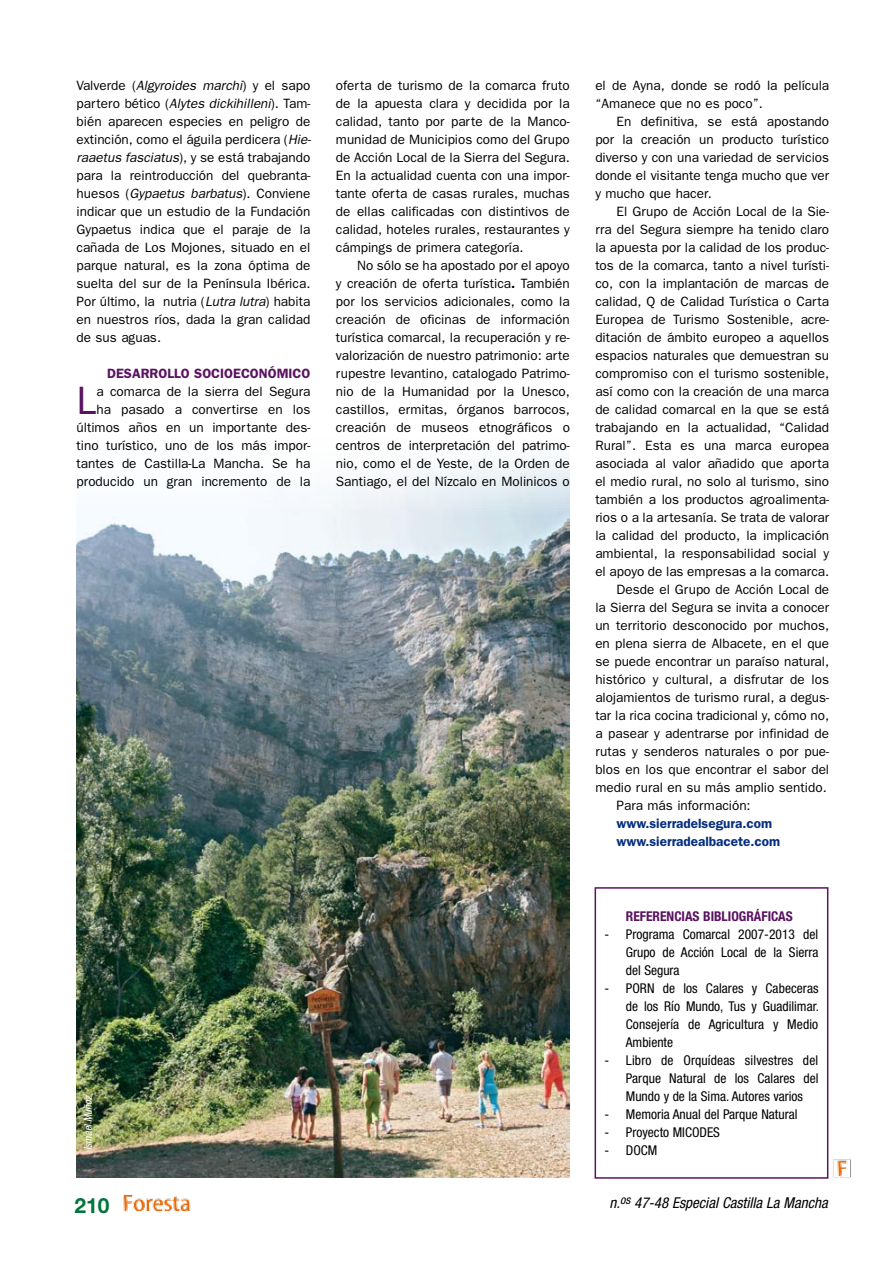
<style>
.page{position:relative;width:893px;height:1263px;background:#fff}
.page>*{position:absolute;margin:0;border:0;box-sizing:border-box;transform-origin:0 0}
.t1{font:39.75px "Franklin Gothic";color:#5a1261}
.t2{font:700 21px "Helvetica Neue";color:#00763b}
.t3{font:italic condensed 15px "Helvetica Neue";color:#000}
.t4{font:13.5px/18px "Franklin Gothic";color:#000;text-align:justify}
.t5{font:condensed 13.5px/18px "Helvetica Neue";color:#000;text-align:justify}
.t6{font:600 13.5px "Franklin Gothic";color:#052e7e}
.t7{font:700 condensed 13.5px "Helvetica Neue";color:#5a1261}
.t8{font:600 13.5px "Franklin Gothic";color:#5a1261}
.t9{font:italic condensed 10.5px "Helvetica Neue";color:#fff}
.s1{font-style:italic}
.s2{font-weight:600}
</style>
<div class="page">
<img style="left:123px;top:1195px;width:67px;height:17px">
<img style="left:77px;top:459px;width:493px;height:719px">
<div style="left:595px;top:887px;width:233px;height:292px;border:2px solid #5a1261"></div>
<img style="left:833px;top:1159px;width:18px;height:19px">
<p class="t4" style="left:77px;top:76px;width:236px">Valverde (<span class="s1">Algyroides marchi</span>) y el sapo partero bético (<span class="s1">Alytes dickihilleni</span>). Tam&shy;bién aparecen especies en peligro de extinción, como el águila perdicera (<span class="s1">Hie&shy;raaetus fasciatus</span>), y se está trabajando para la reintroducción del quebranta&shy;huesos (<span class="s1">Gypaetus barbatus</span>). Conviene indicar que un estudio de la Fundación Gypaetus indica que el paraje de la cañada de Los Mojones, situado en el parque natural, es la zona óptima de suelta del sur de la Península Ibérica.<br>Por último, la nutria (<span class="s1">Lutra lutra</span>) habita en nuestros ríos, dada la gran calidad de sus aguas.</p>
<p class="t8" style="left:107px;top:366px;width:205px">DESARROLLO SOCIOECONÓMICO</p>
<p class="t1" style="left:77px;top:378px;width:21px">L</p>
<p class="t4" style="left:77px;top:382px;width:235px;text-align:right">a comarca de la sierra del Segura<br>ha pasado a convertirse en los últimos años en un importante des&shy;tino turístico, uno de los más impor&shy;tantes de Castilla-La Mancha. Se ha producido un gran incremento de la</p>
<p class="t4" style="left:336px;top:76px;width:235px">oferta de turismo de la comarca fruto</p>
<p class="t4" style="left:336px;top:94px;width:235px">de la apuesta clara y decidida por la</p>
<p class="t4" style="left:336px;top:112px;width:235px">calidad, tanto por parte de la Manco-</p>
<p class="t4" style="left:336px;top:130px;width:235px">munidad de Municipios como del Grupo</p>
<p class="t4" style="left:336px;top:148px;width:235px">de Acción Local de la Sierra del Segura.</p>
<p class="t4" style="left:336px;top:166px;width:235px">En la actualidad cuenta con una impor-</p>
<p class="t4" style="left:336px;top:184px;width:235px">tante oferta de casas rurales, muchas</p>
<p class="t4" style="left:336px;top:202px;width:235px">de ellas calificadas con distintivos de</p>
<p class="t4" style="left:336px;top:220px;width:235px">calidad, hoteles rurales, restaurantes y</p>
<p class="t4" style="left:336px;top:238px;width:189px">cámpings de primera categoría.</p>
<p class="t4" style="left:357px;top:256px;width:214px">No sólo se ha apostado por el apoyo</p>
<p class="t4" style="left:336px;top:274px;width:235px">y creación de oferta turística<span class="s2">.</span> También</p>
<p class="t4" style="left:336px;top:292px;width:235px">por los servicios adicionales, como la</p>
<p class="t4" style="left:336px;top:310px;width:235px">creación de oficinas de información</p>
<p class="t4" style="left:336px;top:328px;width:235px">turística comarcal, la recuperación y re-</p>
<p class="t4" style="left:336px;top:346px;width:235px">valorización de nuestro patrimonio: arte</p>
<p class="t4" style="left:336px;top:364px;width:235px">rupestre levantino, catalogado Patrimo-</p>
<p class="t4" style="left:336px;top:382px;width:235px">nio de la Humanidad por la Unesco,</p>
<p class="t4" style="left:336px;top:400px;width:235px">castillos, ermitas, órganos barrocos,</p>
<p class="t4" style="left:336px;top:418px;width:235px">creación de museos etnográficos o</p>
<p class="t4" style="left:336px;top:436px;width:235px">centros de interpretación del patrimo-</p>
<p class="t4" style="left:336px;top:454px;width:235px">nio, como el de Yeste, de la Orden de</p>
<p class="t4" style="left:336px;top:472px;width:235px">Santiago, el del Nízcalo en Molinicos o</p>
<p class="t9" style="left:82px;top:1150px;width:57px;rotate:-90deg">Ismael Muñoz</p>
<p class="t4" style="left:595px;top:76px;width:235px">el de Ayna, donde se rodó la película</p>
<p class="t4" style="left:595px;top:94px;width:169px">“Amanece que no es poco”.</p>
<p class="t4" style="left:617px;top:112px;width:214px">En definitiva, se está apostando</p>
<p class="t4" style="left:595px;top:130px;width:235px">por la creación un producto turístico</p>
<p class="t4" style="left:595px;top:148px;width:235px">diverso y con una variedad de servicios</p>
<p class="t4" style="left:595px;top:166px;width:235px">donde el visitante tenga mucho que ver</p>
<p class="t4" style="left:595px;top:184px;width:118px">y mucho que hacer.</p>
<p class="t4" style="left:617px;top:202px;width:214px">El Grupo de Acción Local de la Sie-</p>
<p class="t4" style="left:595px;top:220px;width:235px">rra del Segura siempre ha tenido claro</p>
<p class="t4" style="left:595px;top:238px;width:235px">la apuesta por la calidad de los produc-</p>
<p class="t4" style="left:595px;top:256px;width:235px">tos de la comarca, tanto a nivel turísti-</p>
<p class="t4" style="left:595px;top:274px;width:235px">co, con la implantación de marcas de</p>
<p class="t4" style="left:595px;top:292px;width:235px">calidad, Q de Calidad Turística o Carta</p>
<p class="t4" style="left:595px;top:310px;width:235px">Europea de Turismo Sostenible, acre-</p>
<p class="t4" style="left:595px;top:328px;width:235px">ditación de ámbito europeo a aquellos</p>
<p class="t4" style="left:595px;top:346px;width:235px">espacios naturales que demuestran su</p>
<p class="t4" style="left:595px;top:364px;width:235px">compromiso con el turismo sostenible,</p>
<p class="t4" style="left:595px;top:382px;width:235px">así como con la creación de una marca</p>
<p class="t4" style="left:595px;top:400px;width:235px">de calidad comarcal en la que se está</p>
<p class="t4" style="left:595px;top:418px;width:235px">trabajando en la actualidad, “Calidad</p>
<p class="t4" style="left:595px;top:436px;width:235px">Rural”. Esta es una marca europea</p>
<p class="t4" style="left:595px;top:454px;width:235px">asociada al valor añadido que aporta</p>
<p class="t4" style="left:595px;top:472px;width:235px">el medio rural, no solo al turismo, sino</p>
<p class="t4" style="left:595px;top:490px;width:235px">también a los productos agroalimenta-</p>
<p class="t4" style="left:595px;top:508px;width:235px">rios o a la artesanía. Se trata de valorar</p>
<p class="t4" style="left:595px;top:526px;width:235px">la calidad del producto, la implicación</p>
<p class="t4" style="left:595px;top:544px;width:235px">ambiental, la responsabilidad social y</p>
<p class="t4" style="left:595px;top:562px;width:235px">el apoyo de las empresas a la comarca.</p>
<p class="t4" style="left:617px;top:580px;width:214px">Desde el Grupo de Acción Local de</p>
<p class="t4" style="left:595px;top:598px;width:235px">la Sierra del Segura se invita a conocer</p>
<p class="t4" style="left:595px;top:616px;width:235px">un territorio desconocido por muchos,</p>
<p class="t4" style="left:595px;top:634px;width:235px">en plena sierra de Albacete, en el que</p>
<p class="t4" style="left:595px;top:652px;width:235px">se puede encontrar un paraíso natural,</p>
<p class="t4" style="left:595px;top:670px;width:235px">histórico y cultural, a disfrutar de los</p>
<p class="t4" style="left:595px;top:688px;width:235px">alojamientos de turismo rural, a degus-</p>
<p class="t4" style="left:595px;top:706px;width:235px">tar la rica cocina tradicional y, cómo no,</p>
<p class="t4" style="left:595px;top:724px;width:235px">a pasear y adentrarse por infinidad de</p>
<p class="t4" style="left:595px;top:742px;width:235px">rutas y senderos naturales o por pue-</p>
<p class="t4" style="left:595px;top:760px;width:235px">blos en los que encontrar el sabor del</p>
<p class="t4" style="left:595px;top:778px;width:233px">medio rural en su más amplio sentido.</p>
<p class="t4" style="left:617px;top:796px;width:136px">Para más información:</p>
<p class="t6" style="left:617px;top:815px;width:157px">www.sierradelsegura.com</p>
<p class="t6" style="left:617px;top:833px;width:165px">www.sierradealbacete.com</p>
<p class="t7" style="left:626px;top:908px;width:168px">REFERENCIAS BIBLIOGRÁFICAS</p>
<p class="t5" style="left:626px;top:925px;width:194px;text-indent:-21px">- Programa Comarcal 2007-2013 del Grupo de Acción Local de la Sierra del Segura</p>
<p class="t5" style="left:626px;top:979px;width:195px;text-indent:-21px">- PORN de los Calares y Cabeceras de los Río Mundo, Tus y Guadilimar.<br>Consejería de Agricultura y Medio Ambiente</p>
<p class="t5" style="left:626px;top:1051px;width:194px;text-indent:-21px">- Libro de Orquídeas silvestres del Parque Natural de los Calares del Mundo y de la Sima. Autores varios</p>
<p class="t5" style="left:605px;top:1105px;width:194px">- Memoria Anual del Parque Natural</p>
<p class="t5" style="left:605px;top:1123px;width:117px">- Proyecto MICODES</p>
<p class="t5" style="left:605px;top:1141px;width:54px">- DOCM</p>
<p class="t2" style="left:75px;top:1192px;width:37px">210</p>
<p class="t3" style="left:609px;top:1194px;width:220px">n.<sup>os</sup> 47-48 Especial Castilla La Mancha</p>
</div>
